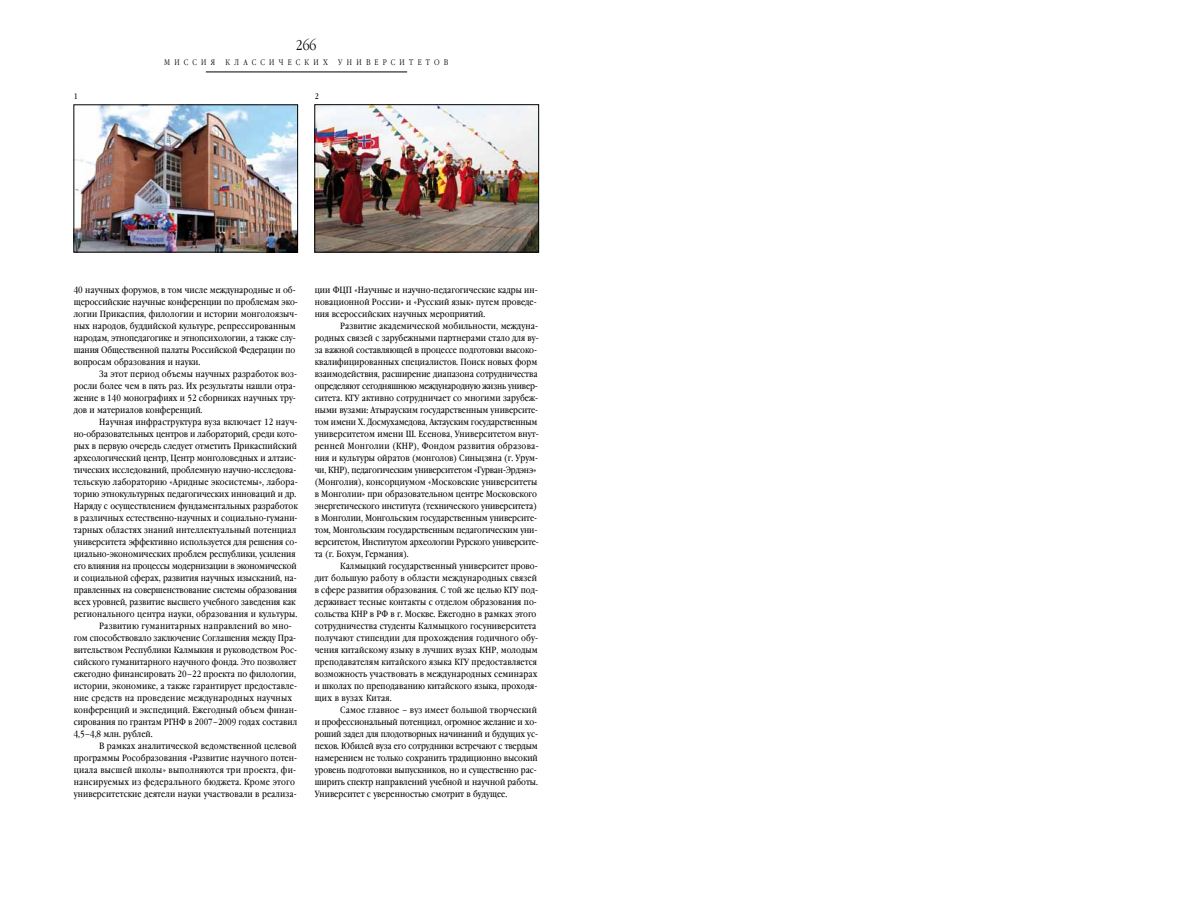
<style>
.page{position:relative;width:1191px;height:908px;background:#fff}
.page>*{position:absolute;margin:0;border:0;box-sizing:border-box;transform-origin:0 0}
.t1{font:300 14px "Garamond Narrow C";color:#000}
.t2{font:9px/12px "Garamond Book Narrow C";color:#000}
.t3{font:9px "Garamond Book Narrow C";letter-spacing:.02em;color:#000}
.t4{font:9px "Garamond Book Narrow C";letter-spacing:-.02em;color:#000}
.t5{font:300 8px "Garamond Narrow C";letter-spacing:.53em;color:#000}
.t6{font:8px "Garamond Book Narrow C";color:#000}
</style>
<div class="page">
<hr style="left:206px;top:72px;width:201px;height:1px;background:#000">
<img style="left:76px;top:107px;width:220px;height:143px">
<div style="left:74px;top:105px;width:224px;height:147px;border:1px solid #000"></div>
<img style="left:317px;top:106px;width:220px;height:144px">
<div style="left:315px;top:104px;width:224px;height:148px;border:1px solid #000"></div>
<h1 class="t1" style="left:296px;top:37px;width:22px">266</h1>
<p class="t5" style="left:164px;top:58px;width:52px">миссия</p>
<p class="t5" style="left:225px;top:58px;width:104px">классических</p>
<p class="t5" style="left:338px;top:58px;width:111px">университетов</p>
<p class="t6" style="left:74px;top:92px;width:6px">1</p>
<p class="t6" style="left:315px;top:92px;width:6px">2</p>
<p class="t2" style="left:74px;top:284px;width:225px">40 научных форумов, в том числе международные и об&shy;щероссийские научные конференции по проблемам эко&shy;логии Прикаспия, филологии и истории монголоязыч&shy;ных народов, буддийской культуре, репрессированным народам, этнопедагогике и этнопсихологии, а также слу&shy;шания Общественной палаты Российской Федерации по вопросам образования и науки.</p>
<p class="t2" style="left:74px;top:368px;width:225px;text-indent:26px">За этот период объемы научных разработок воз&shy;росли более чем в пять раз. Их результаты нашли отра&shy;жение в 140 монографиях и 52 сборниках научных тру&shy;дов и материалов конференций.</p>
<p class="t2" style="left:99px;top:416px;width:200px">Научная инфраструктура вуза включает 12 науч-</p>
<p class="t2" style="left:74px;top:428px;width:225px">но-образовательных центров и лабораторий, среди кото-</p>
<p class="t2" style="left:74px;top:440px;width:225px">рых в первую очередь следует отметить Прикаспийский</p>
<p class="t2" style="left:74px;top:452px;width:224px">археологический центр, Центр монголоведных и алтаис-</p>
<p class="t2" style="left:74px;top:464px;width:224px">тических исследований, проблемную научно-исследова-</p>
<p class="t2" style="left:74px;top:476px;width:225px">тельскую лабораторию «Аридные экосистемы», лабора-</p>
<p class="t2" style="left:74px;top:488px;width:224px">торию этнокультурных педагогических инноваций и др.</p>
<p class="t2" style="left:74px;top:500px;width:225px">Наряду с осуществлением фундаментальных разработок</p>
<p class="t2" style="left:74px;top:512px;width:225px">в различных естественно-научных и социально-гумани-</p>
<p class="t2" style="left:74px;top:524px;width:224px">тарных областях знаний интеллектуальный потенциал</p>
<p class="t2" style="left:74px;top:536px;width:225px">университета эффективно используется для решения со-</p>
<p class="t2" style="left:74px;top:548px;width:223px">циально-экономических проблем республики, усиления</p>
<p class="t4" style="left:74px;top:560px;width:224px">его влияния на процессы модернизации в экономической</p>
<p class="t2" style="left:74px;top:572px;width:224px">и социальной сферах, развития научных изысканий, на-</p>
<p class="t2" style="left:74px;top:584px;width:225px">правленных на совершенствование системы образования</p>
<p class="t2" style="left:74px;top:596px;width:223px">всех уровней, развитие высшего учебного заведения как</p>
<p class="t2" style="left:74px;top:608px;width:225px">регионального центра науки, образования и культуры.</p>
<p class="t3" style="left:99px;top:620px;width:194px">Развитию гуманитарных направлений во мно-</p>
<p class="t2" style="left:74px;top:632px;width:224px">гом способствовало заключение Соглашения между Пра-</p>
<p class="t2" style="left:74px;top:644px;width:225px">вительством Республики Калмыкия и руководством Рос-</p>
<p class="t2" style="left:74px;top:656px;width:224px">сийского гуманитарного научного фонда. Это позволяет</p>
<p class="t2" style="left:74px;top:668px;width:224px">ежегодно финансировать 20–22 проекта по филологии,</p>
<p class="t2" style="left:74px;top:680px;width:225px">истории, экономике, а также гарантирует предоставле-</p>
<p class="t3" style="left:74px;top:692px;width:220px">ние средств на проведение международных научных</p>
<p class="t2" style="left:74px;top:704px;width:225px">конференций и экспедиций. Ежегодный объем финан-</p>
<p class="t2" style="left:74px;top:716px;width:225px">сирования по грантам РГНФ в 2007–2009 годах составил</p>
<p class="t2" style="left:74px;top:728px;width:80px">4,5–4,8 млн. рублей.</p>
<p class="t2" style="left:99px;top:740px;width:199px">В рамках аналитической ведомственной целевой</p>
<p class="t2" style="left:74px;top:752px;width:225px">программы Рособразования «Развитие научного потен-</p>
<p class="t3" style="left:74px;top:764px;width:224px">циала высшей школы» выполняются три проекта, фи-</p>
<p class="t3" style="left:74px;top:776px;width:223px">нансируемых из федерального бюджета. Кроме этого</p>
<p class="t2" style="left:74px;top:788px;width:224px">университетские деятели науки участвовали в реализа-</p>
<p class="t2" style="left:315px;top:284px;width:224px;text-align:justify">ции ФЦП «Научные и научно-педагогические кадры ин&shy;новационной России» и «Русский язык» путем проведе&shy;ния всероссийских научных мероприятий.</p>
<p class="t2" style="left:315px;top:320px;width:225px;text-indent:26px">Развитие академической мобильности, междуна&shy;родных связей с зарубежными партнерами стало для ву&shy;за важной составляющей в процессе подготовки высоко&shy;квалифицированных специалистов. Поиск новых форм взаимодействия, расширение диапазона сотрудничества определяют сегодняшнюю международную жизнь универ&shy;ситета. КГУ активно сотрудничает со многими зарубеж&shy;ными вузами: Атырауским государственным университе&shy;том имени Х. Досмухамедова, Актауским государственным университетом имени Ш. Есенова, Университетом внут&shy;ренней Монголии (КНР), Фондом развития образова&shy;ния и культуры ойратов (монголов) Синьцзяна (г. Урум&shy;чи, КНР), педагогическим университетом «Гурван-Эрдэнэ» (Монголия), консорциумом «Московские университеты в Монголии» при образовательном центре Московского энергетического института (технического университета) в Монголии, Монгольским государственным университе&shy;том, Монгольским государственным педагогическим уни&shy;верситетом, Институтом археологии Рурского университе&shy;та (г. Бохум, Германия).</p>
<p class="t2" style="left:315px;top:559px;width:225px;text-indent:26px">Калмыцкий государственный университет прово&shy;дит большую работу в области международных связей в сфере развития образования. С той же целью КГУ под&shy;держивает тесные контакты с отделом образования по&shy;сольства КНР в РФ в г. Москве. Ежегодно в рамках этого сотрудничества студенты Калмыцкого госуниверситета получают стипендии для прохождения годичного обу&shy;чения китайскому языку в лучших вузах КНР, молодым преподавателям китайского языка КГУ предоставляется возможность участвовать в международных семинарах и школах по преподаванию китайского языка, проходя&shy;щих в вузах Китая.</p>
<p class="t2" style="left:315px;top:703px;width:225px;text-indent:26px">Самое главное – вуз имеет большой творческий и профессиональный потенциал, огромное желание и хо&shy;роший задел для плодотворных начинаний и будущих ус&shy;пехов. Юбилей вуза его сотрудники встречают с твердым намерением не только сохранить традиционно высокий уровень подготовки выпускников, но и существенно рас&shy;ширить спектр направлений учебной и научной работы.<br>Университет с уверенностью смотрит в будущее.</p>
</div>
